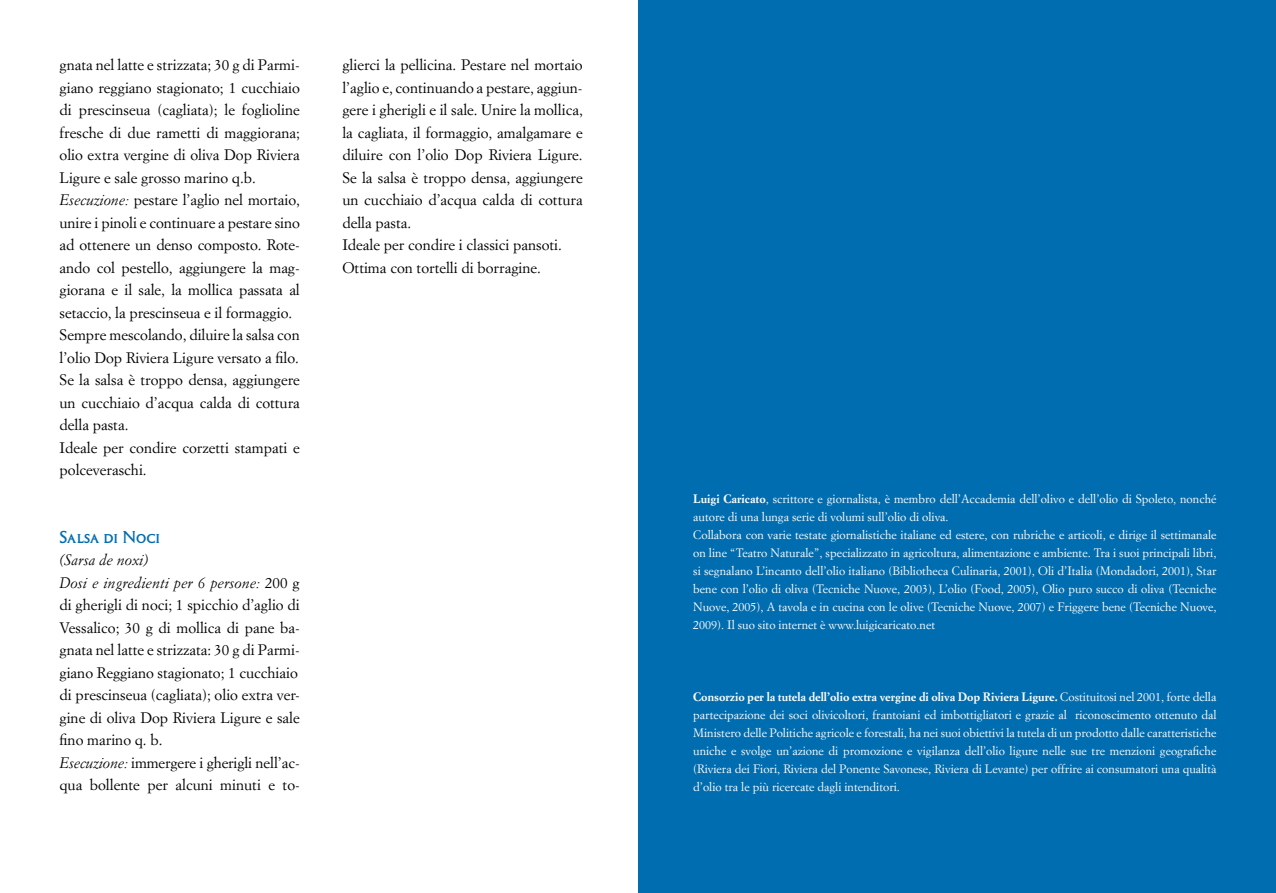
<style>
.page{position:relative;width:1276px;height:893px;background:#fff}
.page>*{position:absolute;margin:0;border:0;box-sizing:border-box;transform-origin:0 0}
.t1{font:18px "Columna Sol SCD";letter-spacing:-.005em;color:#006db0}
.t2{font:15px/22.5px "Simoncini Garamond";color:#000}
.t3{font:12px/18px "Simoncini Garamond";color:#fff}
.s1{font-style:italic}
.s2{font-weight:700}
</style>
<div class="page">
<div style="left:638px;top:0;width:638px;height:893px;background:#006db0"></div>
<p class="t2" style="left:60px;top:54px;width:242px">gnata nel latte e strizzata; 30 g di Parmi&shy;giano reggiano stagionato; 1 cucchiaio di prescinseua (cagliata); le foglioline fresche di due rametti di maggiorana; olio extra vergine di oliva Dop Riviera Ligure e sale grosso marino q.b.<br><span class="s1">Esecuzione:</span> pestare l’aglio nel mortaio, unire i pinoli e continuare a pestare sino ad ottenere un denso composto. Rote&shy;ando col pestello, aggiungere la mag&shy;giorana e il sale, la mollica passata al setaccio, la prescinseua e il formaggio.<br>Sempre mescolando, diluire la salsa con l’olio Dop Riviera Ligure versato a filo.<br>Se la salsa è troppo densa, aggiungere un cucchiaio d’acqua calda di cottura della pasta.<br>Ideale per condire corzetti stampati e polceveraschi.</p>
<p class="t1" style="left:60px;top:527px;width:102px">Salsa di Noci</p>
<p class="t2" style="left:60px;top:549px;width:242px"><span class="s1">(Sarsa de noxi)<br>Dosi e ingredienti per 6 persone:</span> 200 g di gherigli di noci; 1 spicchio d’aglio di Vessalico; 30 g di mollica di pane ba&shy;gnata nel latte e strizzata: 30 g di Parmi&shy;giano Reggiano stagionato; 1 cucchiaio di prescinseua (cagliata); olio extra ver&shy;gine di oliva Dop Riviera Ligure e sale fino marino q. b.<br><span class="s1">Esecuzione:</span> immergere i gherigli nell’ac&shy;qua bollente per alcuni minuti e to-</p>
<p class="t2" style="left:342px;top:54px;width:242px">glierci la pellicina. Pestare nel mortaio l’aglio e, continuando a pestare, aggiun&shy;gere i gherigli e il sale. Unire la mollica, la cagliata, il formaggio, amalgamare e diluire con l’olio Dop Riviera Ligure.<br>Se la salsa è troppo densa, aggiungere un cucchiaio d’acqua calda di cottura della pasta.<br>Ideale per condire i classici pansoti.<br>Ottima con tortelli di borragine.</p>
<p class="t3" style="left:693px;top:489px;width:525px"><span class="s2">Luigi Caricato</span>, scrittore e giornalista, è membro dell’Accademia dell’olivo e dell’olio di Spoleto, nonché autore di una lunga serie di volumi sull’olio di oliva.<br>Collabora con varie testate giornalistiche italiane ed estere, con rubriche e articoli, e dirige il settimanale on line “Teatro Naturale”, specializzato in agricoltura, alimentazione e ambiente. Tra i suoi principali libri, si segnalano L’incanto dell’olio italiano (Bibliotheca Culinaria, 2001), Oli d’Italia (Mondadori, 2001), Star bene con l’olio di oliva (Tecniche Nuove, 2003), L’olio (Food, 2005), Olio puro succo di oliva (Tecniche Nuove, 2005), A tavola e in cucina con le olive (Tecniche Nuove, 2007) e Friggere bene (Tecniche Nuove, 2009). Il suo sito internet è www.luigicaricato.net</p>
<p class="t3" style="left:693px;top:687px;width:525px;text-align:justify"><span class="s2">Consorzio per la tutela dell’olio extra vergine di oliva Dop Riviera Ligure.</span> Costituitosi nel 2001, forte della partecipazione dei soci olivicoltori, frantoiani ed imbottigliatori e grazie al riconoscimento ottenuto dal Ministero delle Politiche agricole e forestali, ha nei suoi obiettivi la tutela di un prodotto dalle caratteristiche uniche e svolge un’azione di promozione e vigilanza dell’olio ligure nelle sue tre menzioni geografiche (Riviera dei Fiori, Riviera del Ponente Savonese, Riviera di Levante) per offrire ai consumatori una qualità d’olio tra le più ricercate dagli intenditori.</p>
</div>
